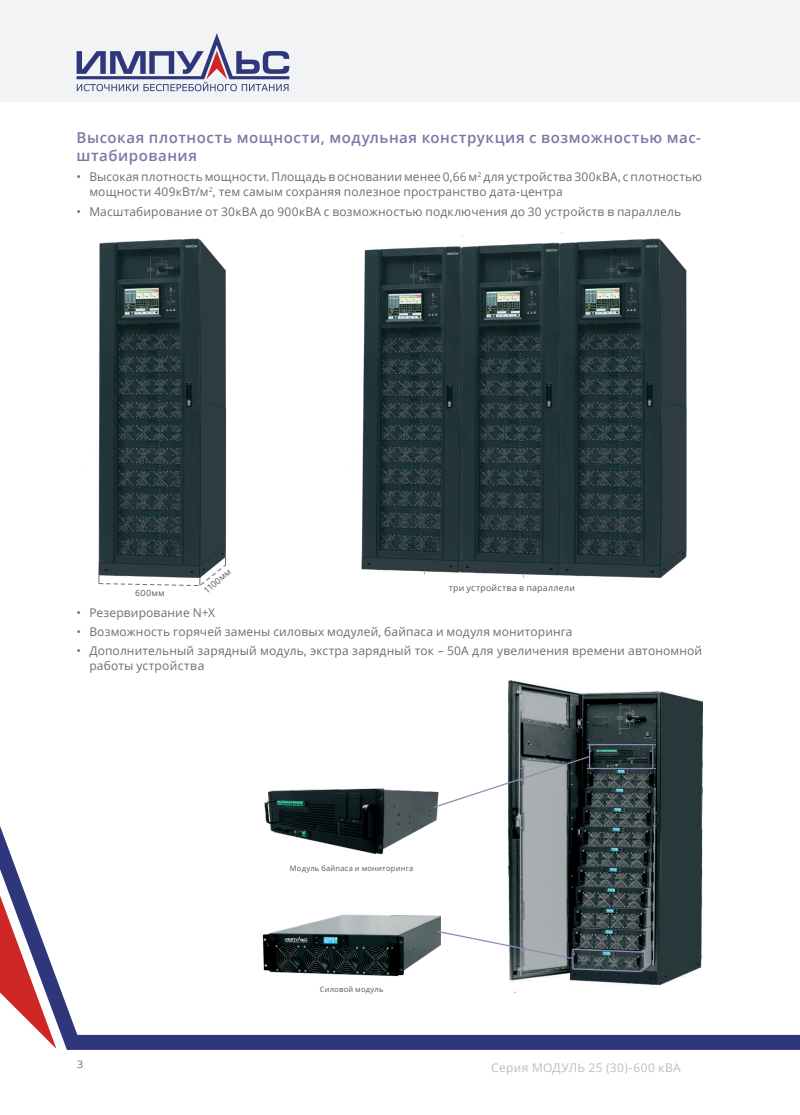
<style>
.page{position:relative;width:800px;height:1115px;background:#fff}
.page>*{position:absolute;margin:0;border:0;box-sizing:border-box;transform-origin:0 0}
.Заголовок{font:600 15px/18px "Open Sans";letter-spacing:.035em;color:#7978a8}
.t1{font:12px/15px "Open Sans";letter-spacing:.01em;color:#6c6d70}
.t2{font:12px "Open Sans";letter-spacing:.03em;color:#bcbdc0}
.t3{font:10.5px "Open Sans";color:#6c6d70}
.t4{font:8.7px "Open Sans";letter-spacing:.035em;color:#57585a}
.t5{font:7.5px "Open Sans";letter-spacing:.03em;color:#57585a}
</style>
<div class="page">
<svg style="left:0;top:781px;width:799px;height:269px"></svg>
<div style="left:0;top:0;width:799px;height:102px;background:#f2f3f4"></div>
<svg style="left:77px;top:33px;width:212px;height:58px"></svg>
<img style="left:356px;top:233px;width:331px;height:345px">
<img style="left:92px;top:238px;width:135px;height:318px">
<svg style="left:98px;top:556px;width:128px;height:30px"></svg>
<img style="left:508px;top:680px;width:194px;height:312px">
<div style="left:588px;top:743px;width:65px;height:25px;border:1px solid #8d8bb5"></div>
<img style="left:262px;top:914px;width:178px;height:61px">
<img style="left:262px;top:785px;width:178px;height:72px">
<svg style="left:432px;top:754px;width:159px;height:54px"></svg>
<svg style="left:436px;top:929px;width:216px;height:43px"></svg>
<p class="Заголовок" style="left:77px;top:129px;width:626px">Высокая плотность мощности, модульная конструкция с возможностью мас&shy;штабирования</p>
<p class="t1" style="left:89px;top:168px;width:614px;text-indent:-13px">• Высокая плотность мощности. Площадь в основании менее 0,66 м<sup>2</sup> для устройства 300кВА, с плотностью мощности 409кВт/м<sup>2</sup>, тем самым сохраняя полезное пространство дата-центра</p>
<p class="t1" style="left:77px;top:204px;width:606px">• Масштабирование от 30кВА до 900кВА с возможностью подключения до 30 устройств в параллель</p>
<p class="t4" style="left:135px;top:586px;width:31px;rotate:1deg">600мм</p>
<p class="t4" style="left:201px;top:587px;width:34px;rotate:-40deg">1100мм</p>
<p class="t4" style="left:448px;top:581px;width:128px">три устройства в параллели</p>
<p class="t1" style="left:77px;top:604px;width:140px">• Резервирование N+X</p>
<p class="t1" style="left:77px;top:623px;width:497px">• Возможность горячей замены силовых модулей, байпаса и модуля мониторинга</p>
<p class="t1" style="left:89px;top:643px;width:614px;text-indent:-13px">• Дополнительный зарядный модуль, экстра зарядный ток – 50А для увеличения времени автономной работы устройства</p>
<p class="t5" style="left:290px;top:863px;width:125px">Модуль байпаса и мониторинга</p>
<p class="t5" style="left:319px;top:984px;width:65px">Силовой модуль</p>
<p class="t3" style="left:77px;top:1056px;width:8px">3</p>
<p class="t2" style="left:491px;top:1058px;width:191px">Серия МОДУЛЬ 25 (30)-600 кВА</p>
</div>
